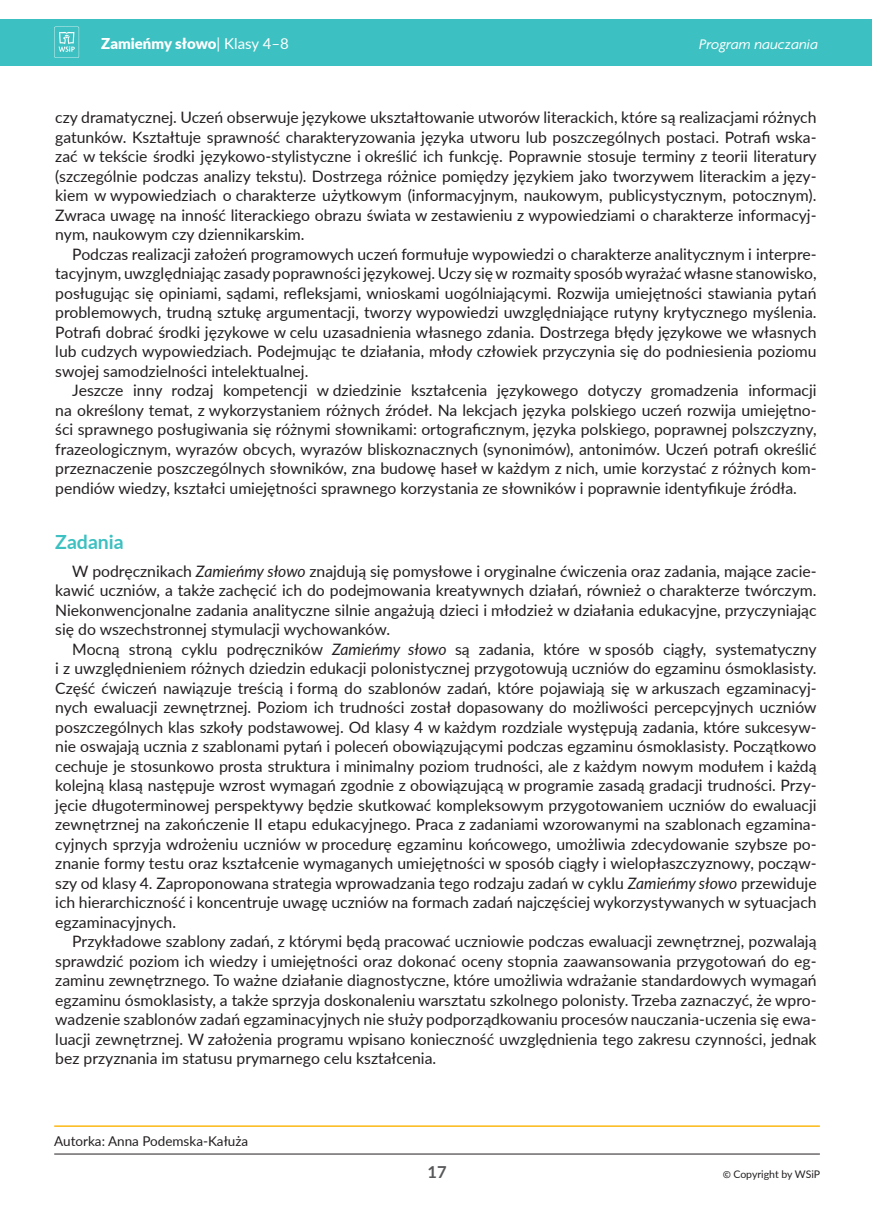
<style>
.page{position:relative;width:872px;height:1212px;background:#fff}
.page>*{position:absolute;margin:0;border:0;box-sizing:border-box;transform-origin:0 0}
.Tytuł_II_rzędu{font:700 19.5px "Lato";color:#3dc0c1}
.t1{font:700 16.5px "Lato";color:#57585a}
.Tekst_podstawowy{font:15.75px/19.5px "Lato";color:#231f20;text-align:justify}
.t2{font:900 15px "Lato";color:#fff}
.t3{font:italic 15px "Agenda Pl";color:#fff}
.t4{font:13.5px "Lato";color:#231f20}
.t5{font:10.5px "Lato";letter-spacing:-.005em;color:#231f20}
.s1{font-weight:400}
.s2{font-style:italic}
.s3{font-family:"Agenda Pl";font-size:13.5px}
</style>
<div class="page">
<div style="left:0;top:20px;width:872px;height:46px;background:#3dc0c1"></div>
<svg style="left:54px;top:27px;width:25px;height:31px"></svg>
<hr style="left:54px;top:1154px;width:766px;height:1px;background:#231f20">
<hr style="left:54px;top:1125px;width:766px;height:2px;background:#fcb814">
<p class="t2" style="left:101px;top:32px;width:189px">Zamieńmy słowo<span class="s1">| Klasy 4–8</span></p>
<p class="t3" style="left:699px;top:35px;width:120px">Program nauczania</p>
<p class="Tekst_podstawowy" style="left:55px;top:107px;width:763px">czy dramatycznej. Uczeń obserwuje językowe ukształtowanie utworów literackich, które są realizacjami różnych gatunków. Kształtuje sprawność charakteryzowania języka utworu lub poszczególnych postaci. Potrafi wska&shy;zać w tekście środki językowo-stylistyczne i określić ich funkcję. Poprawnie stosuje terminy z teorii literatury (szczególnie podczas analizy tekstu). Dostrzega różnice pomiędzy językiem jako tworzywem literackim a języ&shy;kiem w wypowiedziach o charakterze użytkowym (informacyjnym, naukowym, publicystycznym, potocznym).<br>Zwraca uwagę na inność literackiego obrazu świata w zestawieniu z wypowiedziami o charakterze informacyj&shy;nym, naukowym czy dziennikarskim.</p>
<p class="Tekst_podstawowy" style="left:55px;top:244px;width:763px;text-indent:17px">Podczas realizacji założeń programowych uczeń formułuje wypowiedzi o charakterze analitycznym i interpre&shy;tacyjnym, uwzględniając zasady poprawności językowej. Uczy się w rozmaity sposób wyrażać własne stanowisko, posługując się opiniami, sądami, refleksjami, wnioskami uogólniającymi. Rozwija umiejętności stawiania pytań problemowych, trudną sztukę argumentacji, tworzy wypowiedzi uwzględniające rutyny krytycznego myślenia.<br>Potrafi dobrać środki językowe w celu uzasadnienia własnego zdania. Dostrzega błędy językowe we własnych lub cudzych wypowiedziach. Podejmując te działania, młody człowiek przyczynia się do podniesienia poziomu swojej samodzielności intelektualnej.</p>
<p class="Tekst_podstawowy" style="left:55px;top:380px;width:763px;text-indent:17px">Jeszcze inny rodzaj kompetencji w dziedzinie kształcenia językowego dotyczy gromadzenia informacji na określony temat, z wykorzystaniem różnych źródeł. Na lekcjach języka polskiego uczeń rozwija umiejętno&shy;ści sprawnego posługiwania się różnymi słownikami: ortograficznym, języka polskiego, poprawnej polszczyzny, frazeologicznym, wyrazów obcych, wyrazów bliskoznacznych (synonimów), antonimów. Uczeń potrafi określić przeznaczenie poszczególnych słowników, zna budowę haseł w każdym z nich, umie korzystać z różnych kom&shy;pendiów wiedzy, kształci umiejętności sprawnego korzystania ze słowników i poprawnie identyfikuje źródła.</p>
<p class="Tytuł_II_rzędu" style="left:55px;top:527px;width:70px">Zadania</p>
<p class="Tekst_podstawowy" style="left:55px;top:561px;width:763px;text-indent:17px">W podręcznikach <span class="s2">Zamieńmy słowo</span> znajdują się pomysłowe i oryginalne ćwiczenia oraz zadania, mające zacie&shy;kawić uczniów, a także zachęcić ich do podejmowania kreatywnych działań, również o charakterze twórczym.<br>Niekonwencjonalne zadania analityczne silnie angażują dzieci i młodzież w działania edukacyjne, przyczyniając się do wszechstronnej stymulacji wychowanków.</p>
<p class="Tekst_podstawowy" style="left:55px;top:639px;width:763px;text-indent:17px">Mocną stroną cyklu podręczników <span class="s2">Zamieńmy słowo</span> są zadania, które w sposób ciągły, systematyczny i z uwzględnieniem różnych dziedzin edukacji polonistycznej przygotowują uczniów do egzaminu ósmoklasisty.<br>Część ćwiczeń nawiązuje treścią i formą do szablonów zadań, które pojawiają się w arkuszach egzaminacyj&shy;nych ewaluacji zewnętrznej. Poziom ich trudności został dopasowany do możliwości percepcyjnych uczniów poszczególnych klas szkoły podstawowej. Od klasy 4 w każdym rozdziale występują zadania, które sukcesyw&shy;nie oswajają ucznia z szablonami pytań i poleceń obowiązującymi podczas egzaminu ósmoklasisty. Początkowo cechuje je stosunkowo prosta struktura i minimalny poziom trudności, ale z każdym nowym modułem i każdą kolejną klasą następuje wzrost wymagań zgodnie z obowiązującą w programie zasadą gradacji trudności. Przy&shy;jęcie długoterminowej perspektywy będzie skutkować kompleksowym przygotowaniem uczniów do ewaluacji zewnętrznej na zakończenie II etapu edukacyjnego. Praca z zadaniami wzorowanymi na szablonach egzamina&shy;cyjnych sprzyja wdrożeniu uczniów w procedurę egzaminu końcowego, umożliwia zdecydowanie szybsze po&shy;znanie formy testu oraz kształcenie wymaganych umiejętności w sposób ciągły i wielopłaszczyznowy, począw&shy;szy od klasy 4. Zaproponowana strategia wprowadzania tego rodzaju zadań w cyklu <span class="s2">Zamieńmy słowo</span> przewiduje ich hierarchiczność i koncentruje uwagę uczniów na formach zadań najczęściej wykorzystywanych w sytuacjach egzaminacyjnych.</p>
<p class="Tekst_podstawowy" style="left:55px;top:931px;width:763px;text-indent:17px">Przykładowe szablony zadań, z którymi będą pracować uczniowie podczas ewaluacji zewnętrznej, pozwalają sprawdzić poziom ich wiedzy i umiejętności oraz dokonać oceny stopnia zaawansowania przygotowań do eg&shy;zaminu zewnętrznego. To ważne działanie diagnostyczne, które umożliwia wdrażanie standardowych wymagań egzaminu ósmoklasisty, a także sprzyja doskonaleniu warsztatu szkolnego polonisty. Trzeba zaznaczyć, że wpro&shy;wadzenie szablonów zadań egzaminacyjnych nie służy podporządkowaniu procesów nauczania-uczenia się ewa&shy;luacji zewnętrznej. W założenia programu wpisano konieczność uwzględnienia tego zakresu czynności, jednak bez przyznania im statusu prymarnego celu kształcenia.</p>
<p class="t4" style="left:54px;top:1131px;width:195px">Autorka: Anna Podemska-Kałuża</p>
<p class="t1" style="left:427px;top:1160px;width:21px">17</p>
<p class="t5" style="left:722px;top:1167px;width:99px"><span class="s3">©</span> Copyright by WSiP</p>
</div>
